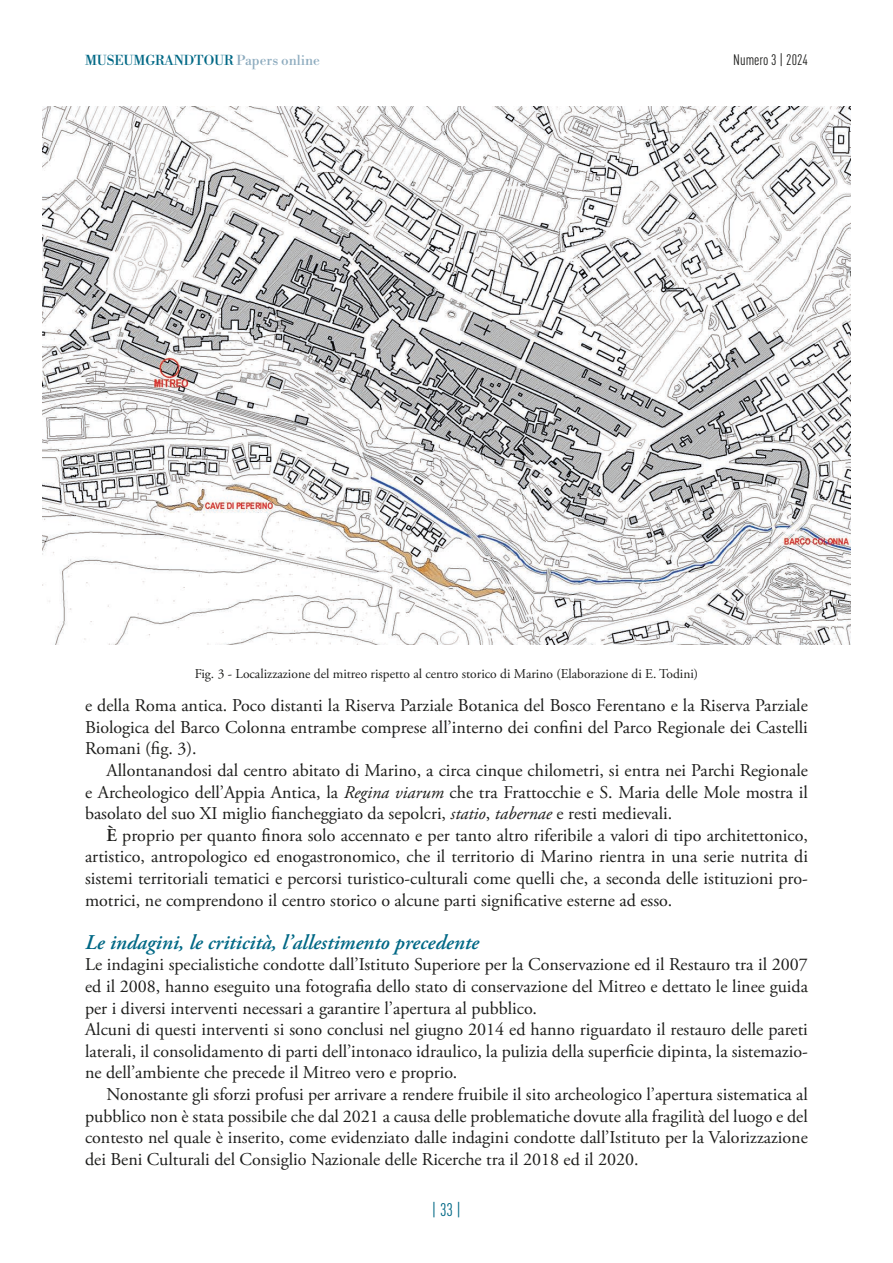
<style>
.page{position:relative;width:893px;height:1263px;background:#fff}
.page>*{position:absolute;margin:0;border:0;box-sizing:border-box;transform-origin:0 0}
.t1{font:italic 600 21px "Adobe Garamond Pro";color:#006885}
.t2{font:18px/21.6px "Adobe Garamond Pro";color:#1d1d1b;text-align:justify}
.t3{font:18px "DIN Cond";color:#006885}
.t4{font:15px "DIN Cond";color:#1d1d1b}
.t5{font:13.5px "Adobe Garamond Pro";letter-spacing:-.01em;color:#1d1d1b}
.t6{font:13.5px "Libre Bodoni";color:#006885}
.s1{color:#8eacbf}
.s2{font-style:italic}
.s3{font-weight:600}
</style>
<div class="page">
<img style="left:43px;top:106px;width:807px;height:538px">
<p class="t6" style="left:85px;top:52px;width:237px">MUSEUMGRANDTOUR <span class="s1">Papers online</span></p>
<p class="t4" style="left:733px;top:51px;width:76px">Numero 3 | 2024</p>
<p class="t5" style="left:195px;top:665px;width:505px">Fig. 3 - Localizzazione del mitreo rispetto al centro storico di Marino (Elaborazione di E. Todini)</p>
<p class="t2" style="left:85px;top:695px;width:724px">e della Roma antica. Poco distanti la Riserva Parziale Botanica del Bosco Ferentano e la Riserva Parziale Biologica del Barco Colonna entrambe comprese all’interno dei confini del Parco Regionale dei Castelli Romani (fig. 3).</p>
<p class="t2" style="left:85px;top:760px;width:724px;text-indent:22px">Allontanandosi dal centro abitato di Marino, a circa cinque chilometri, si entra nei Parchi Regionale e Archeologico dell’Appia Antica, la <span class="s2">Regina viarum</span> che tra Frattocchie e S. Maria delle Mole mostra il basolato del suo XI miglio fiancheggiato da sepolcri, <span class="s2">statio</span>, <span class="s2">tabernae</span> e resti medievali.</p>
<p class="t2" style="left:85px;top:825px;width:724px;text-indent:22px"><span class="s3">È</span> proprio per quanto finora solo accennato e per tanto altro riferibile a valori di tipo architettonico, artistico, antropologico ed enogastronomico, che il territorio di Marino rientra in una serie nutrita di sistemi territoriali tematici e percorsi turistico-culturali come quelli che, a seconda delle istituzioni pro&shy;motrici, ne comprendono il centro storico o alcune parti significative esterne ad esso.</p>
<p class="t1" style="left:85px;top:930px;width:395px">Le indagini, le criticità, l’allestimento precedente</p>
<p class="t2" style="left:85px;top:954px;width:725px;text-align:left">Le indagini specialistiche condotte dall’Istituto Superiore per la Conservazione ed il Restauro tra il 2007 ed il 2008, hanno eseguito una fotografia dello stato di conservazione del Mitreo e dettato le linee guida per i diversi interventi necessari a garantire l’apertura al pubblico.<br>Alcuni di questi interventi si sono conclusi nel giugno 2014 ed hanno riguardato il restauro delle pareti laterali, il consolidamento di parti dell’intonaco idraulico, la pulizia della superficie dipinta, la sistemazio&shy;ne dell’ambiente che precede il Mitreo vero e proprio.</p>
<p class="t2" style="left:85px;top:1084px;width:724px;text-indent:22px">Nonostante gli sforzi profusi per arrivare a rendere fruibile il sito archeologico l’apertura sistematica al pubblico non è stata possibile che dal 2021 a causa delle problematiche dovute alla fragilità del luogo e del contesto nel quale è inserito, come evidenziato dalle indagini condotte dall’Istituto per la Valorizzazione dei Beni Culturali del Consiglio Nazionale delle Ricerche tra il 2018 ed il 2020.</p>
<p class="t3" style="left:432px;top:1199px;width:31px">| 33 |</p>
</div>
